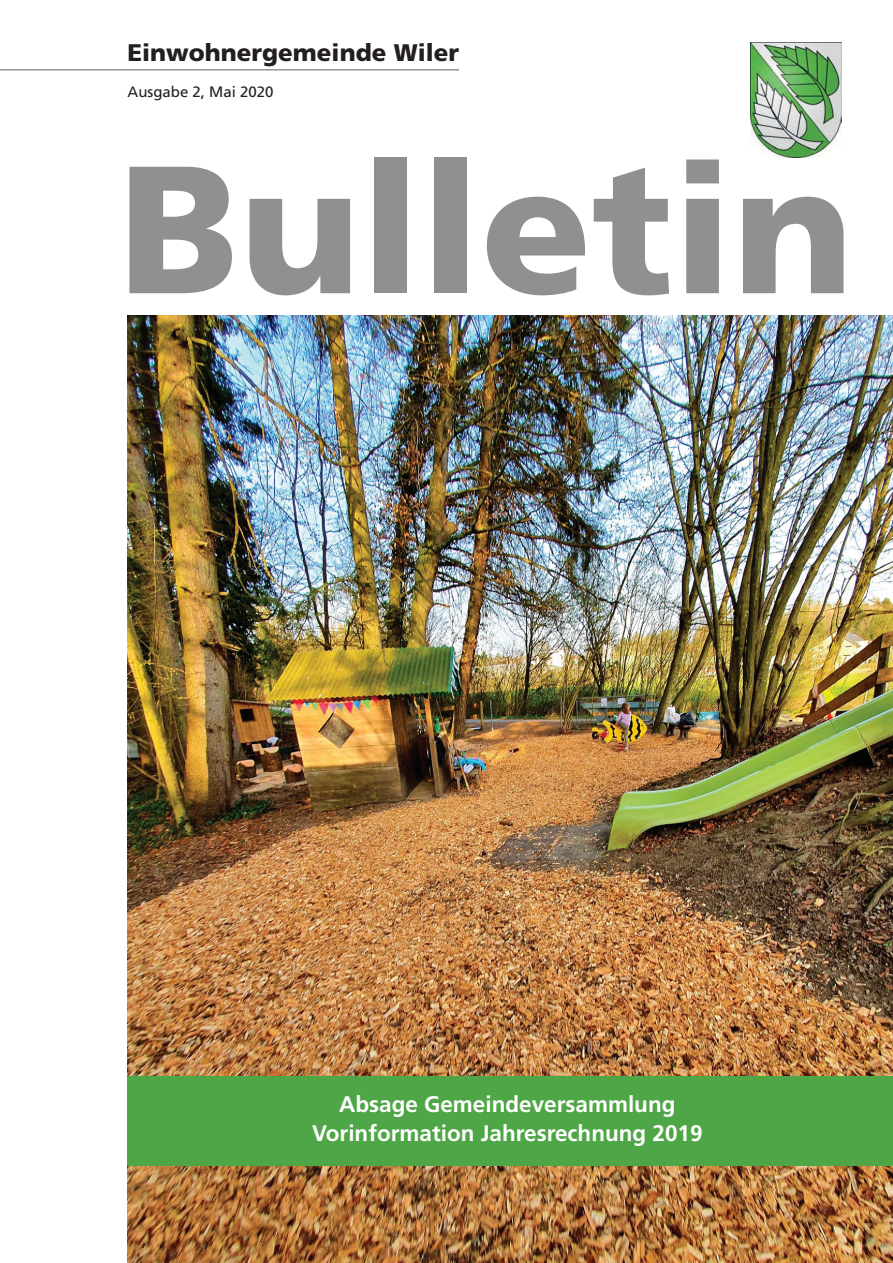
<style>
.page{position:relative;width:893px;height:1263px;background:#fff}
.page>*{position:absolute;margin:0;border:0;box-sizing:border-box;transform-origin:0 0}
.t1{font:900 181.2px "Frutiger";color:rgb(35 31 32/.5)}
.t2{font:900 24px "Frutiger";color:#231f20}
.t3{font:700 22.5px/28.5px "Frutiger";color:#fff;text-align:center}
.t4{font:15px "Frutiger";color:#231f20}
</style>
<div class="page">
<img style="left:751px;top:42px;width:91px;height:116px">
<img style="left:128px;top:316px;width:765px;height:947px">
<div style="left:128px;top:1076px;width:765px;height:89px;background:#4ea646"></div>
<hr style="left:0;top:69px;width:459px;height:2px;background:#939598">
<p class="t2" style="left:128px;top:43px;width:333px">Einwohnergemeinde Wiler</p>
<p class="t4" style="left:128px;top:85px;width:147px">Ausgabe 2, Mai 2020</p>
<h1 class="t1" style="left:119px;top:157px;width:737px">Bulletin</h1>
<p class="t3" style="left:312px;top:1092px;width:392px">Absage Gemeindeversammlung<br>Vorinformation Jahresrechnung 2019</p>
</div>
